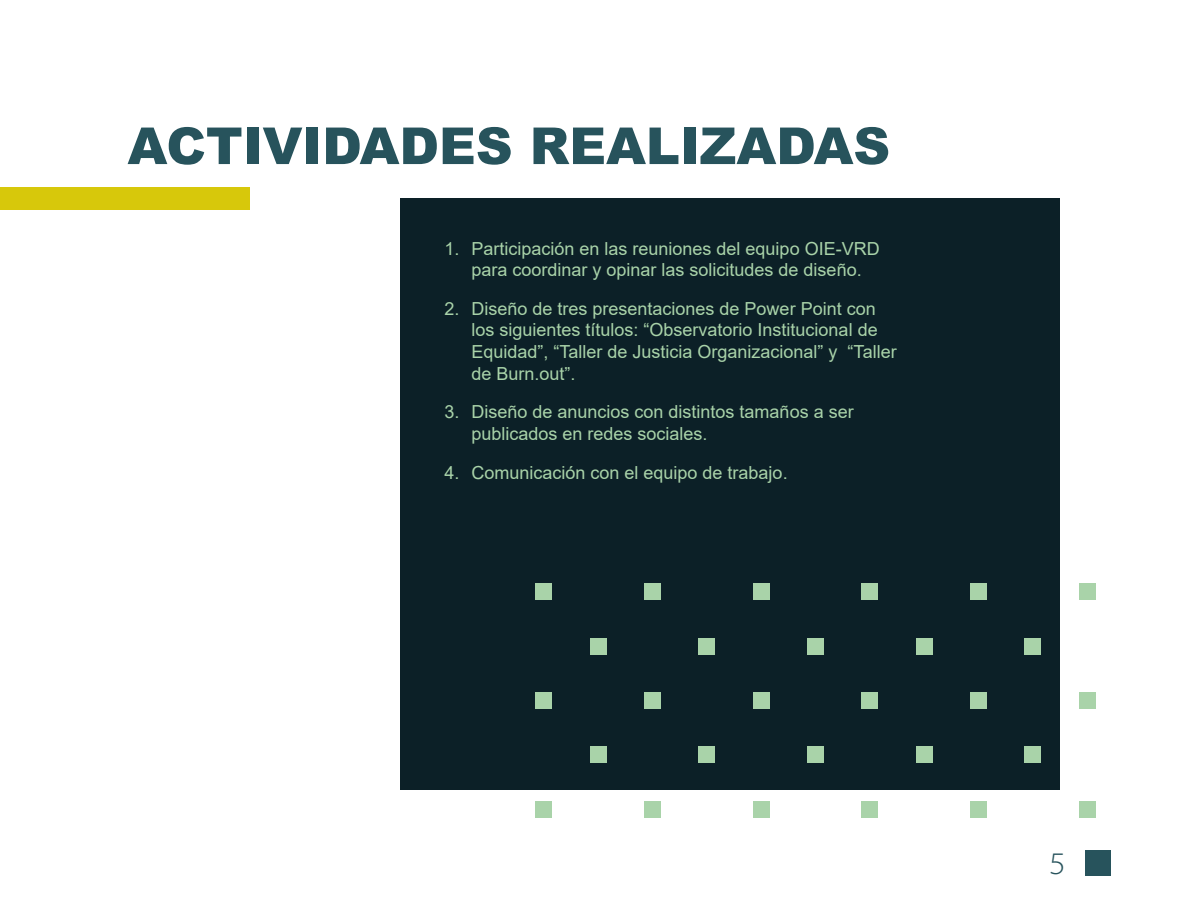
<style>
.page{position:relative;width:1188px;height:918px;background:#fff}
.page>*{position:absolute;margin:0;border:0;box-sizing:border-box;transform-origin:0 0}
.t1{font:900 51px "Arial";color:#27535c}
.t2{font:31.5px "Myriad Variable Concept";color:#27535c}
.t3{font:18px/21.6px "Arial";color:#a9d3a9}
</style>
<div class="page">
<div style="left:1085px;top:851px;width:26px;height:25px;background:#27535c"></div>
<div style="left:401px;top:199px;width:659px;height:591px;background:#0c2027"></div>
<div style="left:644px;top:692px;width:17px;height:17px;background:#a9d3a9"></div>
<div style="left:590px;top:638px;width:16px;height:16px;background:#a9d3a9"></div>
<div style="left:536px;top:692px;width:16px;height:17px;background:#a9d3a9"></div>
<div style="left:644px;top:584px;width:17px;height:16px;background:#a9d3a9"></div>
<div style="left:536px;top:584px;width:16px;height:16px;background:#a9d3a9"></div>
<div style="left:699px;top:638px;width:16px;height:16px;background:#a9d3a9"></div>
<div style="left:753px;top:584px;width:16px;height:16px;background:#a9d3a9"></div>
<div style="left:753px;top:692px;width:16px;height:17px;background:#a9d3a9"></div>
<div style="left:590px;top:747px;width:16px;height:16px;background:#a9d3a9"></div>
<div style="left:699px;top:747px;width:16px;height:16px;background:#a9d3a9"></div>
<div style="left:807px;top:747px;width:17px;height:16px;background:#a9d3a9"></div>
<div style="left:807px;top:638px;width:17px;height:16px;background:#a9d3a9"></div>
<div style="left:644px;top:801px;width:17px;height:16px;background:#a9d3a9"></div>
<div style="left:536px;top:801px;width:16px;height:16px;background:#a9d3a9"></div>
<div style="left:753px;top:801px;width:16px;height:16px;background:#a9d3a9"></div>
<div style="left:970px;top:692px;width:17px;height:17px;background:#a9d3a9"></div>
<div style="left:916px;top:638px;width:16px;height:16px;background:#a9d3a9"></div>
<div style="left:862px;top:692px;width:16px;height:17px;background:#a9d3a9"></div>
<div style="left:970px;top:584px;width:17px;height:16px;background:#a9d3a9"></div>
<div style="left:862px;top:584px;width:16px;height:16px;background:#a9d3a9"></div>
<div style="left:1025px;top:638px;width:16px;height:16px;background:#a9d3a9"></div>
<div style="left:1079px;top:584px;width:16px;height:16px;background:#a9d3a9"></div>
<div style="left:1079px;top:692px;width:16px;height:17px;background:#a9d3a9"></div>
<div style="left:916px;top:747px;width:16px;height:16px;background:#a9d3a9"></div>
<div style="left:1025px;top:747px;width:16px;height:16px;background:#a9d3a9"></div>
<div style="left:970px;top:801px;width:17px;height:16px;background:#a9d3a9"></div>
<div style="left:862px;top:801px;width:16px;height:16px;background:#a9d3a9"></div>
<div style="left:1079px;top:801px;width:16px;height:16px;background:#a9d3a9"></div>
<div style="left:0;top:187px;width:250px;height:23px;background:#d7c80b"></div>
<h1 class="t1" style="left:128px;top:109px;width:764px">ACTIVIDADES REALIZADAS</h1>
<p class="t3" style="left:445px;top:237px;width:437px;text-align:center">1. Participación en las reuniones del equipo OIE-VRD para coordinar y opinar las solicitudes de diseño.</p>
<p class="t3" style="left:472px;top:298px;width:427px;text-indent:-27px">2. Diseño de tres presentaciones de Power Point con los siguientes títulos: “Observatorio Institucional de Equidad”, “Taller de Justicia Organizacional” y “Taller de Burn.out”.</p>
<p class="t3" style="left:472px;top:401px;width:384px;text-indent:-27px">3. Diseño de anuncios con distintos tamaños a ser publicados en redes sociales.</p>
<p class="t3" style="left:445px;top:461px;width:345px">4. Comunicación con el equipo de trabajo.</p>
<h2 class="t2" style="left:1049px;top:845px;width:18px">5</h2>
</div>
